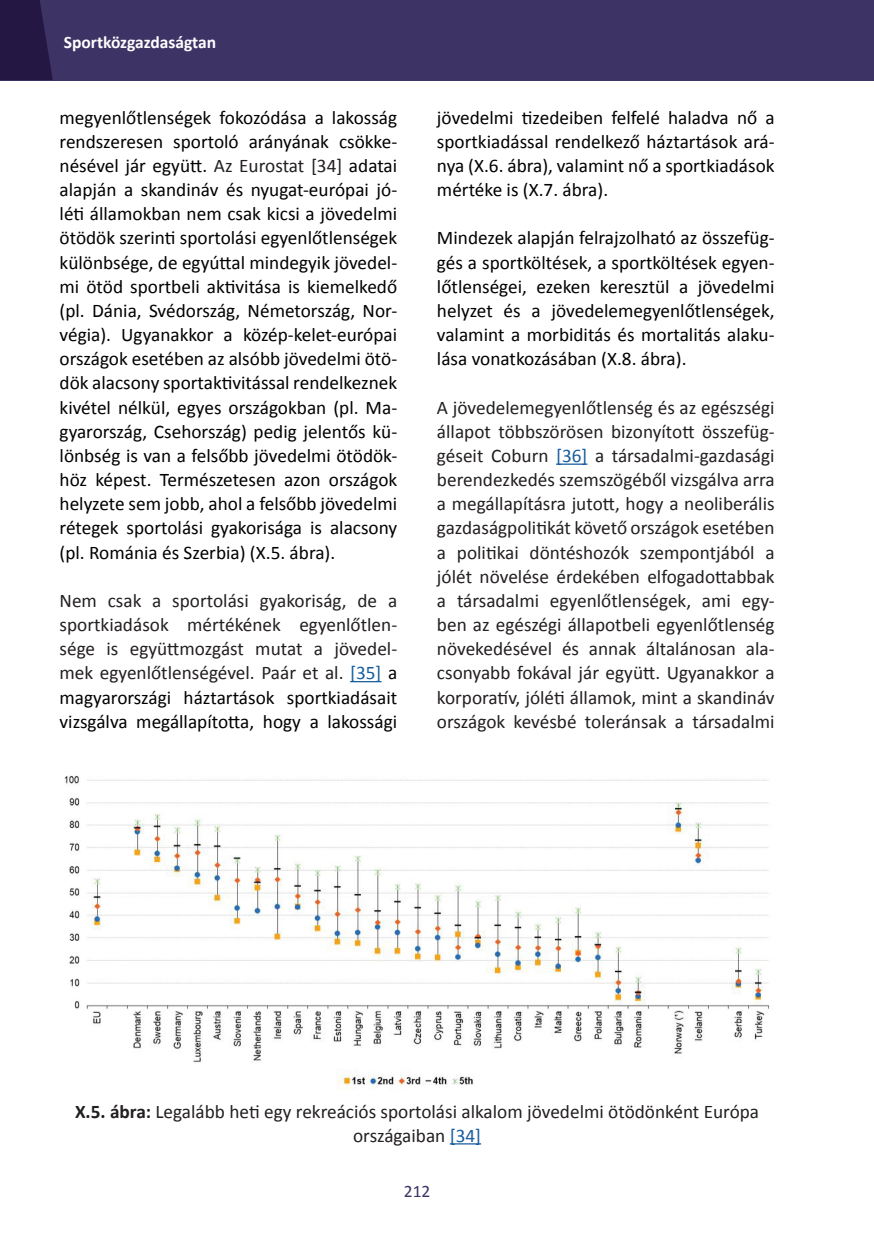
<style>
.page{position:relative;width:874px;height:1241px;background:#fff}
.page>*{position:absolute;margin:0;border:0;box-sizing:border-box;transform-origin:0 0}
.t1{font:19.25px/24.2px "Calibri";color:#000;text-align:justify}
.t2{font:19.25px/24.2px "Calibri";color:#231f20;text-align:justify}
.t3{font:700 17.5px "Calibri";color:#fff}
.t4{font:17.5px "Calibri";color:#3e3365}
.s1{color:#231f20}
.s2{color:#175d9e}
.s3{color:#000}
.s4{font-weight:700}
</style>
<div class="page">
<div style="left:0;top:0;width:873px;height:81px;background:#3e3365"></div>
<svg style="left:0;top:0;width:53px;height:80px;background:#281a47"></svg>
<hr style="left:350px;top:681px;width:31px;height:1px;background:#175d9e">
<hr style="left:556px;top:463px;width:31px;height:1px;background:#175d9e">
<img style="left:64px;top:775px;width:705px;height:315px">
<hr style="left:449px;top:1142px;width:32px;height:2px;background:#175d9e">
<p class="t3" style="left:64px;top:30px;width:154px">Sportközgazdaságtan</p>
<p class="t1" style="left:60px;top:105px;width:339px">megyenlőtlenségek fokozódása a lakosság rendszeresen sportoló arányának csökke&shy;nésével jár együtt. <span class="s1">Az Eurostat [34]</span> adatai alapján a skandináv és nyugat-európai jó&shy;léti államokban nem csak kicsi a jövedelmi ötödök szerinti sportolási egyenlőtlenségek különbsége, de egyúttal mindegyik jövedel&shy;mi ötöd sportbeli aktivitása is kiemelkedő (pl. Dánia, Svédország, Németország, Nor&shy;végia). Ugyanakkor a közép-kelet-európai országok esetében az alsóbb jövedelmi ötö&shy;dök alacsony sportaktivitással rendelkeznek kivétel nélkül, egyes országokban (pl. Ma&shy;gyarország, Csehország) pedig jelentős kü&shy;lönbség is van a felsőbb jövedelmi ötödök&shy;höz képest. Természetesen azon országok helyzete sem jobb, ahol a felsőbb jövedelmi rétegek sportolási gyakorisága is alacsony (pl. Románia és Szerbia) (X.5. ábra).</p>
<p class="t2" style="left:60px;top:588px;width:339px">Nem csak a sportolási gyakoriság, de a sportkiadások mértékének egyenlőtlen&shy;sége is együttmozgást mutat a jövedel&shy;mek egyenlőtlenségével. Paár et al. <span class="s2">[35]</span> <span class="s3">a magyarországi háztartások sportkiadásait vizsgálva megállapította, hogy a lakossági</span></p>
<p class="t1" style="left:437px;top:105px;width:339px">jövedelmi tizedeiben felfelé haladva nő a sportkiadással rendelkező háztartások ará&shy;nya (X.6. ábra), valamint nő a sportkiadások mértéke is (X.7. ábra).</p>
<p class="t1" style="left:437px;top:225px;width:339px">Mindezek alapján felrajzolható az összefüg&shy;gés a sportköltések, a sportköltések egyen&shy;lőtlenségei, ezeken keresztül a jövedelmi helyzet és a jövedelemegyenlőtlenségek, valamint a morbiditás és mortalitás alaku&shy;lása vonatkozásában (X.8. ábra).</p>
<p class="t2" style="left:437px;top:394px;width:339px">A jövedelemegyenlőtlenség és az egészségi állapot többszörösen bizonyított összefüg&shy;géseit Coburn <span class="s2">[36]</span> a társadalmi-gazdasági berendezkedés szemszögéből vizsgálva arra a megállapításra jutott, hogy a neoliberális gazdaságpolitikát követő országok esetében a politikai döntéshozók szempontjából a jólét növelése érdekében elfogadottabbak a társadalmi egyenlőtlenségek, ami egy&shy;ben az egészégi állapotbeli egyenlőtlenség növekedésével és annak általánosan ala&shy;csonyabb fokával jár együtt. Ugyanakkor a korporatív, jóléti államok, mint a skandináv országok kevésbé toleránsak a társadalmi</p>
<p class="t2" style="left:75px;top:1098px;width:685px;text-align:center"><span class="s4">X.5. ábra:</span> Legalább heti egy rekreációs sportolási alkalom jövedelmi ötödönként Európa országaiban <span class="s2">[34]</span></p>
<p class="t4" style="left:403px;top:1178px;width:28px">212</p>
</div>
